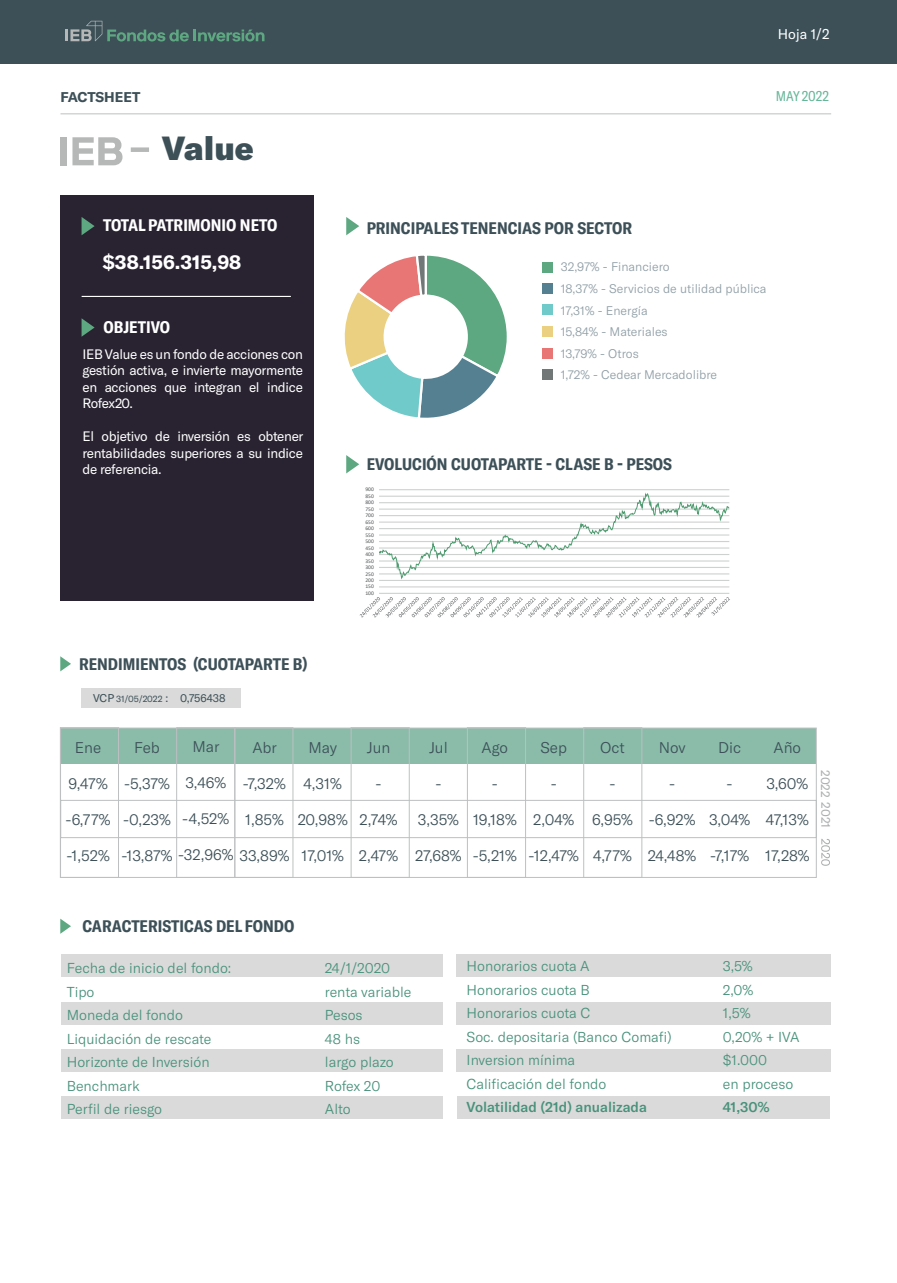
<style>
.page{position:relative;width:897px;height:1283px;background:#fff}
.page>*{position:absolute;margin:0;border:0;box-sizing:border-box;transform-origin:0 0}
.t1{font:900 33px "GT America";color:#3d5058}
.t2{font:700 19.5px "GT America";color:#fff}
.t3{font:700 condensed 16.5px "GT America";color:#3d5058}
.t4{font:700 condensed 16.5px "GT America";color:#fff}
.t5{font:300 15.3px "GT America";color:#3d5058}
.t6{font:300 14.25px/23.5px "GT America";color:#48917b}
.t7{font:500 14.25px "GT America";color:#48917b}
.t8{font:700 13.95px "GT America";letter-spacing:-.005em;color:#3d5058}
.t9{font:condensed 13.95px "GT America";color:#65b699}
.t10{font:13.95px "GT America";color:#fff}
.t11{font:13.5px/16.5px "GT America";letter-spacing:-.02em;color:#fff;text-align:justify}
.t12{font:300 12.3px/21.6px "GT America";color:#8e9da5}
.t13{font:12.3px "GT America";letter-spacing:-.005em;color:#abadae}
.t14{font:11.1px "GT America";color:#3d5058}
.t15{font:5.55px "Calibri";color:#515455}
.s1{font-size:9px}
</style>
<div class="page">
<hr style="left:379px;top:489px;width:350px;height:1px;background:#cfd1d0">
<hr style="left:379px;top:579px;width:350px;height:2px;background:#cfd1d0">
<hr style="left:379px;top:586px;width:350px;height:1px;background:#cfd1d0">
<hr style="left:379px;top:592px;width:350px;height:2px;background:#cfd1d0">
<svg style="left:379px;top:492px;width:350px;height:88px"></svg>
<svg style="left:360px;top:597px;width:370px;height:20px"></svg>
<div style="left:61px;top:1002px;width:381px;height:23px;background:#d9dad9"></div>
<div style="left:61px;top:1048px;width:381px;height:23px;background:#d9dad9"></div>
<div style="left:457px;top:1002px;width:374px;height:23px;background:#d9dad9"></div>
<div style="left:61px;top:953px;width:381px;height:23px;background:#d9dad9"></div>
<div style="left:457px;top:953px;width:374px;height:23px;background:#d9dad9"></div>
<div style="left:457px;top:1048px;width:374px;height:23px;background:#d9dad9"></div>
<div style="left:61px;top:1095px;width:381px;height:23px;background:#d9dad9"></div>
<div style="left:457px;top:1095px;width:373px;height:23px;background:#d9dad9"></div>
<div style="left:60px;top:137px;width:7px;height:28px;background:#b6b8b8"></div>
<svg style="left:72px;top:137px;width:50px;height:28px"></svg>
<div style="left:131px;top:147px;width:18px;height:5px;background:#b6b8b8"></div>
<div style="left:0;top:0;width:897px;height:64px;background:#3d5058"></div>
<svg style="left:65px;top:21px;width:199px;height:20px"></svg>
<hr style="left:60px;top:114px;width:771px;height:1px;background:#bdc0c1">
<div style="left:542px;top:347px;width:11px;height:11px;background:#e77675"></div>
<div style="left:542px;top:369px;width:11px;height:11px;background:#717677"></div>
<div style="left:542px;top:326px;width:11px;height:11px;background:#ead080"></div>
<div style="left:542px;top:304px;width:11px;height:11px;background:#71caca"></div>
<div style="left:542px;top:283px;width:11px;height:10px;background:#558091"></div>
<div style="left:542px;top:262px;width:11px;height:11px;background:#5ea881"></div>
<svg style="left:60px;top:656px;width:11px;height:15px"></svg>
<svg style="left:60px;top:918px;width:11px;height:15px"></svg>
<svg style="left:821px;top:839px;width:9px;height:26px"></svg>
<div style="left:61px;top:727px;width:755px;height:36px;background:#8bbcaa"></div>
<div style="left:61px;top:800px;width:755px;height:37px;border:1px solid #bdc0c1"></div>
<div style="left:467px;top:727px;width:58px;height:150px;border:1px solid #bdc0c1"></div>
<div style="left:351px;top:727px;width:58px;height:150px;border:1px solid #bdc0c1"></div>
<div style="left:583px;top:727px;width:59px;height:150px;border:1px solid #bdc0c1"></div>
<div style="left:177px;top:727px;width:58px;height:150px;border:1px solid #bdc0c1"></div>
<div style="left:60px;top:727px;width:59px;height:150px;border:1px solid #bdc0c1"></div>
<div style="left:235px;top:727px;width:58px;height:150px;border:1px solid #bdc0c1"></div>
<div style="left:81px;top:688px;width:159px;height:19px;background:#d9dad9"></div>
<div style="left:60px;top:195px;width:254px;height:405px;background:#292331"></div>
<hr style="left:82px;top:296px;width:209px;height:1px;background:#fff">
<svg style="left:346px;top:217px;width:13px;height:18px"></svg>
<svg style="left:82px;top:217px;width:13px;height:18px"></svg>
<svg style="left:82px;top:318px;width:13px;height:18px"></svg>
<svg style="left:346px;top:455px;width:13px;height:18px"></svg>
<svg style="left:344px;top:255px;width:163px;height:163px"></svg>
<p class="t8" style="left:60px;top:88px;width:81px">FACTSHEET</p>
<h1 class="t1" style="left:162px;top:127px;width:94px">Value</h1>
<p class="t4" style="left:103px;top:215px;width:176px">TOTAL PATRIMONIO NETO</p>
<h2 class="t2" style="left:103px;top:250px;width:140px">$38.156.315,98</h2>
<p class="t4" style="left:104px;top:317px;width:68px">OBJETIVO</p>
<p class="t11" style="left:82px;top:346px;width:222px">IEB Value es un fondo de acciones con gestión activa, e invierte mayormente en acciones que integran el indice Rofex20.</p>
<p class="t11" style="left:82px;top:428px;width:222px">El objetivo de inversión es obtener rentabilidades superiores a su indice de referencia.</p>
<p class="t10" style="left:778px;top:26px;width:53px">Hoja 1/2</p>
<p class="t9" style="left:776px;top:87px;width:55px">MAY 2022</p>
<p class="t3" style="left:367px;top:218px;width:267px">PRINCIPALES TENENCIAS POR SECTOR</p>
<p class="t12" style="left:560px;top:256px;width:207px">32,97% - Financiero<br>18,37% - Servicios de utilidad pública<br>17,31% - Energía<br>15,84% - Materiales<br>13,79% - Otros<br>1,72% - Cedear Mercadolibre</p>
<p class="t3" style="left:367px;top:454px;width:307px">EVOLUCIÓN CUOTAPARTE - CLASE B - PESOS</p>
<p class="t15" style="left:365px;top:485px;width:10px">900</p>
<p class="t15" style="left:365px;top:492px;width:10px">850</p>
<p class="t15" style="left:365px;top:498px;width:10px">800</p>
<p class="t15" style="left:365px;top:505px;width:10px">750</p>
<p class="t15" style="left:365px;top:511px;width:10px">700</p>
<p class="t15" style="left:365px;top:518px;width:10px">650</p>
<p class="t15" style="left:365px;top:524px;width:10px">600</p>
<p class="t15" style="left:365px;top:531px;width:10px">550</p>
<p class="t15" style="left:365px;top:537px;width:10px">500</p>
<p class="t15" style="left:365px;top:544px;width:10px">450</p>
<p class="t15" style="left:365px;top:550px;width:10px">400</p>
<p class="t15" style="left:365px;top:556px;width:10px">350</p>
<p class="t15" style="left:365px;top:563px;width:10px">300</p>
<p class="t15" style="left:365px;top:569px;width:10px">250</p>
<p class="t15" style="left:365px;top:576px;width:10px">200</p>
<p class="t15" style="left:365px;top:582px;width:10px">150</p>
<p class="t15" style="left:365px;top:589px;width:10px">100</p>
<p class="t3" style="left:79px;top:654px;width:230px">RENDIMIENTOS (CUOTAPARTE B)</p>
<p class="t14" style="left:93px;top:691px;width:134px">VCP <span class="s1">31/05/2022</span> : 0,756438</p>
<p class="t5" style="left:75px;top:738px;width:28px">Ene</p>
<p class="t5" style="left:68px;top:774px;width:41px">9,47%</p>
<p class="t5" style="left:66px;top:810px;width:46px">-6,77%</p>
<p class="t5" style="left:66px;top:846px;width:45px">-1,52%</p>
<p class="t5" style="left:192px;top:737px;width:29px">Mar</p>
<p class="t5" style="left:185px;top:773px;width:42px">3,46%</p>
<p class="t5" style="left:182px;top:809px;width:48px">-4,52%</p>
<p class="t5" style="left:134px;top:738px;width:27px">Feb</p>
<p class="t5" style="left:124px;top:774px;width:47px">-5,37%</p>
<p class="t5" style="left:123px;top:810px;width:49px">-0,23%</p>
<p class="t5" style="left:121px;top:846px;width:169px">-13,87% -32,96% 33,89%</p>
<p class="t5" style="left:252px;top:738px;width:26px">Abr</p>
<p class="t5" style="left:243px;top:774px;width:45px">-7,32%</p>
<p class="t5" style="left:245px;top:810px;width:40px">1,85%</p>
<p class="t5" style="left:308px;top:738px;width:30px">May</p>
<p class="t5" style="left:303px;top:774px;width:40px">4,31%</p>
<p class="t5" style="left:298px;top:810px;width:52px">20,98%</p>
<p class="t5" style="left:301px;top:846px;width:44px">17,01%</p>
<p class="t5" style="left:367px;top:738px;width:25px">Jun</p>
<p class="t5" style="left:375px;top:774px;width:8px">-</p>
<p class="t5" style="left:359px;top:810px;width:39px">2,74%</p>
<p class="t5" style="left:359px;top:846px;width:41px">2,47%</p>
<p class="t5" style="left:429px;top:738px;width:20px">Jul</p>
<p class="t5" style="left:435px;top:774px;width:8px">-</p>
<p class="t5" style="left:418px;top:810px;width:42px">3,35%</p>
<p class="t5" style="left:415px;top:846px;width:48px">27,68%</p>
<p class="t5" style="left:481px;top:738px;width:28px">Ago</p>
<p class="t5" style="left:492px;top:774px;width:8px">-</p>
<p class="t5" style="left:473px;top:810px;width:45px">19,18%</p>
<p class="t5" style="left:473px;top:846px;width:46px">-5,21%</p>
<p class="t5" style="left:540px;top:738px;width:28px">Sep</p>
<p class="t5" style="left:550px;top:774px;width:8px">-</p>
<p class="t5" style="left:533px;top:810px;width:42px">2,04%</p>
<p class="t5" style="left:528px;top:846px;width:52px">-12,47%</p>
<p class="t5" style="left:600px;top:738px;width:26px">Oct</p>
<p class="t5" style="left:609px;top:774px;width:8px">-</p>
<p class="t5" style="left:592px;top:810px;width:42px">6,95%</p>
<p class="t5" style="left:593px;top:846px;width:40px">4,77%</p>
<p class="t5" style="left:659px;top:738px;width:28px">Nov</p>
<p class="t5" style="left:669px;top:774px;width:8px">-</p>
<p class="t5" style="left:648px;top:810px;width:48px">-6,92%</p>
<p class="t5" style="left:648px;top:846px;width:50px">24,48%</p>
<p class="t5" style="left:718px;top:738px;width:24px">Dic</p>
<p class="t5" style="left:726px;top:774px;width:8px">-</p>
<p class="t5" style="left:709px;top:810px;width:43px">3,04%</p>
<p class="t5" style="left:710px;top:846px;width:41px">-7,17%</p>
<p class="t5" style="left:773px;top:738px;width:29px">Año</p>
<p class="t5" style="left:766px;top:774px;width:43px">3,60%</p>
<p class="t5" style="left:765px;top:810px;width:45px">47,13%</p>
<p class="t5" style="left:765px;top:846px;width:46px">17,28%</p>
<p class="t13" style="left:832px;top:770px;width:59px;rotate:90deg">2022 2021</p>
<p class="t3" style="left:82px;top:915px;width:213px">CARACTERISTICAS DEL FONDO</p>
<p class="t6" style="left:67px;top:956px;width:166px">Fecha de inicio del fondo:<br>Tipo<br>Moneda del fondo<br>Liquidación de rescate<br>Horizonte de Inversión<br>Benchmark<br>Perfil de riesgo</p>
<p class="t6" style="left:325px;top:956px;width:88px">24/1/2020 renta variable<br>Pesos<br>48 hs<br>largo plazo<br>Rofex 20<br>Alto</p>
<p class="t6" style="left:466px;top:954px;width:206px">Honorarios cuota A<br>Honorarios cuota B<br>Honorarios cuota C<br>Soc. depositaria (Banco Comafi)<br>Inversion mínima<br>Calificación del fondo</p>
<p class="t7" style="left:466px;top:1098px;width:182px">Volatilidad (21d) anualizada</p>
<p class="t6" style="left:723px;top:954px;width:78px">3,5%<br>2,0%<br>1,5%<br>0,20% + IVA $1.000<br>en proceso</p>
<p class="t7" style="left:723px;top:1098px;width:48px">41,30%</p>
</div>
